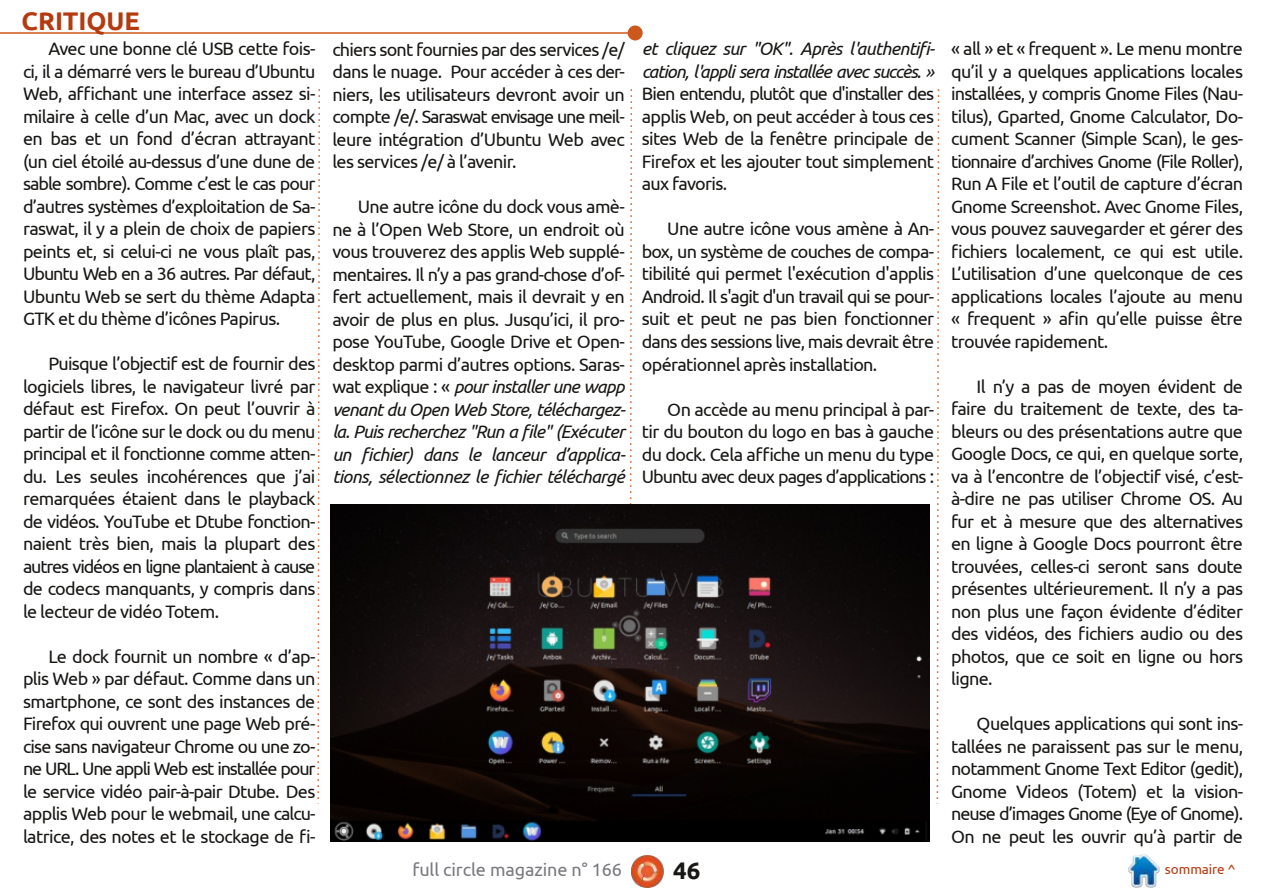
<style>
.page{position:relative;width:1263px;height:893px;background:#fff}
.page>*{position:absolute;margin:0;border:0;box-sizing:border-box;transform-origin:0 0}
.t1{font:700 25.5px "Ubuntu";color:#b53a10}
.t2{font:700 24px "Ubuntu";color:#181715}
.t3{font:18px/22.5px "Ubuntu";letter-spacing:-.035em;color:#181715;text-align:justify}
.t4{font:italic 18px/22.5px "Ubuntu";letter-spacing:-.05em;color:#181715}
.t5{font:18px "Ubuntu";letter-spacing:-.005em;color:#79797f}
.t6{font:13.5px "Ubuntu";letter-spacing:-.005em;color:#b53a10}
.s1{font-style:italic}
</style>
<div class="page">
<img style="left:631px;top:855px;width:33px;height:33px">
<img style="left:1128px;top:855px;width:32px;height:32px">
<hr style="left:0;top:32px;width:635px;height:2px;background:#cd581e">
<div style="left:628px;top:25px;width:15px;height:15px;background:#cd581e;border-radius:50%"></div>
<svg style="left:629px;top:89px;width:4px;height:415px"></svg>
<svg style="left:317px;top:89px;width:3px;height:715px"></svg>
<svg style="left:936px;top:89px;width:4px;height:715px"></svg>
<img style="left:330px;top:504px;width:599px;height:337px">
<h1 class="t1" style="left:22px;top:6px;width:120px">CRITIQUE</h1>
<p class="t3" style="left:23px;top:37px;width:294px;text-indent:26px">Avec une bonne clé USB cette fois&shy;ci, il a démarré vers le bureau d’Ubuntu Web, affichant une interface assez si&shy;milaire à celle d’un Mac, avec un dock en bas et un fond d’écran attrayant (un ciel étoilé au-dessus d’une dune de sable sombre). Comme c’est le cas pour d’autres systèmes d’exploitation de Sa&shy;raswat, il y a plein de choix de papiers peints et, si celui-ci ne vous plaît pas, Ubuntu Web en a 36 autres. Par défaut, Ubuntu Web se sert du thème Adapta GTK et du thème d’icônes Papirus.</p>
<p class="t3" style="left:23px;top:352px;width:294px;text-indent:26px">Puisque l’objectif est de fournir des logiciels libres, le navigateur livré par défaut est Firefox. On peut l’ouvrir à partir de l’icône sur le dock ou du menu principal et il fonctionne comme atten&shy;du. Les seules incohérences que j’ai remarquées étaient dans le playback de vidéos. YouTube et Dtube fonction&shy;naient très bien, mais la plupart des autres vidéos en ligne plantaient à cause de codecs manquants, y compris dans le lecteur de vidéo Totem.</p>
<p class="t3" style="left:23px;top:645px;width:294px;text-indent:26px">Le dock fournit un nombre « d’ap&shy;plis Web » par défaut. Comme dans un smartphone, ce sont des instances de Firefox qui ouvrent une page Web pré&shy;cise sans navigateur Chrome ou une zo&shy;ne URL. Une appli Web est installée pour le service vidéo pair-à-pair Dtube. Des applis Web pour le webmail, une calcu&shy;latrice, des notes et le stockage de fi-</p>
<p class="t3" style="left:332px;top:38px;width:294px">chiers sont fournies par des services /e/ dans le nuage. Pour accéder à ces der&shy;niers, les utilisateurs devront avoir un compte /e/. Saraswat envisage une meil&shy;leure intégration d’Ubuntu Web avec les services /e/ à l’avenir.</p>
<p class="t3" style="left:332px;top:195px;width:295px;text-indent:26px">Une autre icône du dock vous amè&shy;ne à l’Open Web Store, un endroit où vous trouverez des applis Web supplé&shy;mentaires. Il n’y a pas grand-chose d’of&shy;fert actuellement, mais il devrait y en avoir de plus en plus. Jusqu’ici, il pro&shy;pose YouTube, Google Drive et Open&shy;desktop parmi d’autres options. Saras&shy;wat explique : « <span class="s1">pour installer une wapp venant du Open Web Store, téléchargez&shy;la. Puis recherchez "Run a file" (Exécuter un fichier) dans le lanceur d’applica&shy;tions, sélectionnez le fichier téléchargé</span></p>
<p class="t4" style="left:642px;top:38px;width:295px">et cliquez sur "OK". Après l'authentifi&shy;cation, l'appli sera installée avec succès. »</p>
<p class="t3" style="left:642px;top:83px;width:294px">Bien entendu, plutôt que d'installer des applis Web, on peut accéder à tous ces sites Web de la fenêtre principale de Firefox et les ajouter tout simplement aux favoris.</p>
<p class="t3" style="left:642px;top:218px;width:294px;text-indent:26px">Une autre icône vous amène à An&shy;box, un système de couches de compa&shy;tibilité qui permet l'exécution d'applis Android. Il s'agit d'un travail qui se pour&shy;suit et peut ne pas bien fonctionner dans des sessions live, mais devrait être opérationnel après installation.</p>
<p class="t3" style="left:642px;top:398px;width:294px;text-indent:26px">On accède au menu principal à par&shy;tir du bouton du logo en bas à gauche du dock. Cela affiche un menu du type Ubuntu avec deux pages d’applications :</p>
<p class="t3" style="left:951px;top:37px;width:294px">« all » et « frequent ». Le menu montre qu’il y a quelques applications locales installées, y compris Gnome Files (Nau&shy;tilus), Gparted, Gnome Calculator, Do&shy;cument Scanner (Simple Scan), le ges&shy;tionnaire d’archives Gnome (File Roller), Run A File et l’outil de capture d’écran Gnome Screenshot. Avec Gnome Files, vous pouvez sauvegarder et gérer des fichiers localement, ce qui est utile.<br>L’utilisation d’une quelconque de ces applications locales l’ajoute au menu « frequent » afin qu’elle puisse être trouvée rapidement.</p>
<p class="t3" style="left:951px;top:375px;width:294px;text-indent:26px">Il n’y a pas de moyen évident de faire du traitement de texte, des ta&shy;bleurs ou des présentations autre que Google Docs, ce qui, en quelque sorte, va à l’encontre de l’objectif visé, c’est&shy;à-dire ne pas utiliser Chrome OS. Au fur et à mesure que des alternatives en ligne à Google Docs pourront être trouvées, celles-ci seront sans doute présentes ultérieurement. Il n’y a pas non plus une façon évidente d’éditer des vidéos, des fichiers audio ou des photos, que ce soit en ligne ou hors ligne.</p>
<p class="t3" style="left:951px;top:712px;width:294px;text-indent:26px">Quelques applications qui sont ins&shy;tallées ne paraissent pas sur le menu, notamment Gnome Text Editor (gedit), Gnome Videos (Totem) et la vision&shy;neuse d’images Gnome (Eye of Gnome).<br>On ne peut les ouvrir qu’à partir de</p>
<p class="t5" style="left:412px;top:859px;width:211px">full circle magazine n° 166</p>
<h2 class="t2" style="left:673px;top:857px;width:29px">46</h2>
<p class="t6" style="left:1165px;top:861px;width:72px">sommaire ^</p>
</div>
